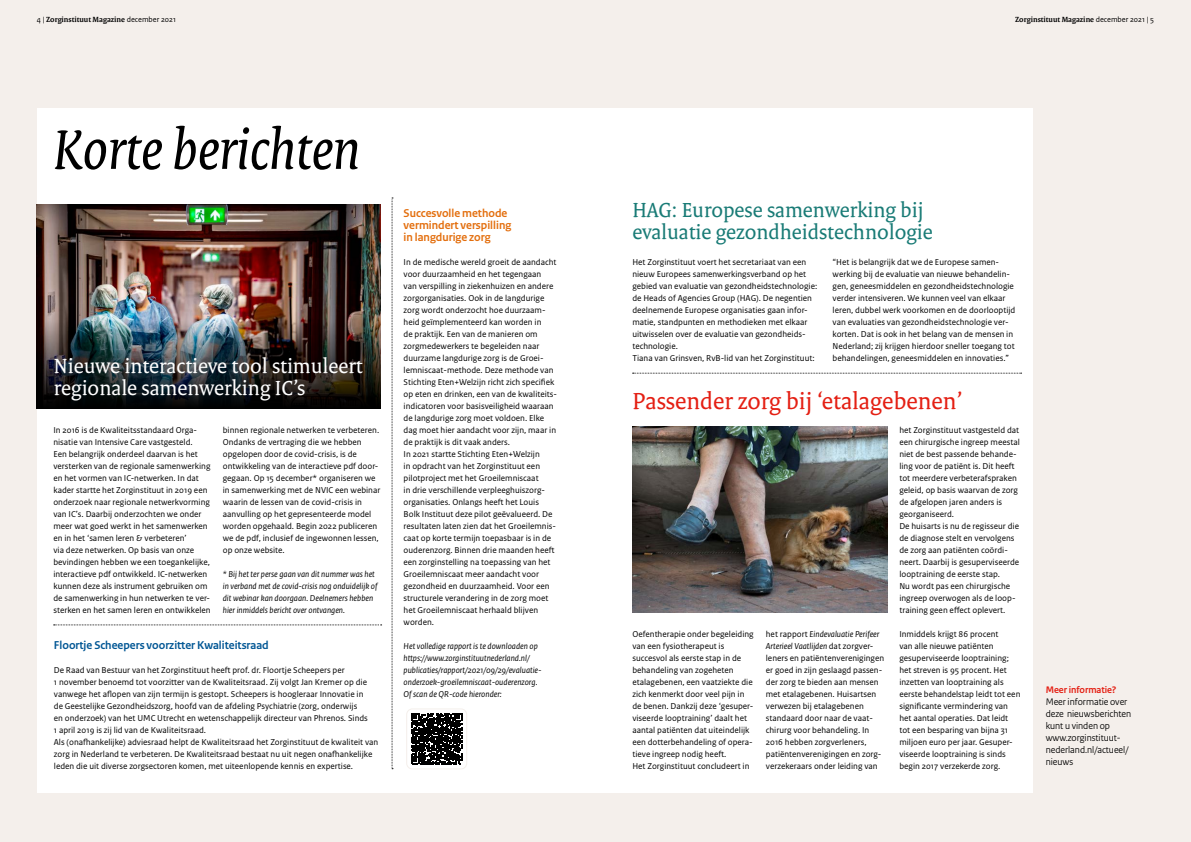
<style>
.page{position:relative;width:1191px;height:842px;background:#f4efeb}
.page>*{position:absolute;margin:0;border:0;box-sizing:border-box;transform-origin:0 0}
.t1{font:italic 60px "Rijksoverheid Serif";color:#000}
.t2{font:25px "Rijksoverheid Serif";color:#e41f13}
.t3{font:22px/22px "Rijksoverheid Serif";color:#197b76}
.t4{font:22px/22px "Rijksoverheid Serif";color:#fff}
.t5{font:700 12px/12px "Rijksoverheid Sans Heading";color:#e36e0d}
.t6{font:700 12px "Rijksoverheid Sans Heading";color:#005694}
.t7{font:10px/12px "Rijksoverheid Sans Heading";color:#000}
.t8{font:700 10px "Rijksoverheid Sans Heading";color:#e41f13}
.t9{font:9px/12px "Rijksoverheid Sans Text";color:#000}
.t10{font:italic 9px/12px "Rijksoverheid Sans Text";color:#000}
.t11{font:700 8px "Rijksoverheid Serif";color:#000}
.s1{font-family:"Rijksoverheid Sans Text";font-weight:400}
.s2{font-style:italic}
</style>
<div class="page">
<div style="left:37px;top:108px;width:995px;height:685px;background:#fff"></div>
<svg style="left:392px;top:198px;width:1px;height:571px"></svg>
<svg style="left:632px;top:373px;width:389px;height:1px"></svg>
<svg style="left:54px;top:625px;width:328px;height:1px"></svg>
<img style="left:37px;top:205px;width:344px;height:115px">
<img style="left:632px;top:427px;width:255px;height:186px">
<svg style="left:411px;top:713px;width:51px;height:51px;background:#252525"></svg>
<div style="left:406px;top:709px;width:61px;height:60px;border:1px solid #f4efeb;border-radius:6px"></div>
<img style="left:37px;top:320px;width:344px;height:89px">
<p class="t11" style="left:37px;top:15px;width:141px"><span class="s1">4 |</span> Zorginstituut Magazine <span class="s1">december 2021</span></p>
<p class="t11" style="left:1015px;top:15px;width:140px">Zorginstituut Magazine <span class="s1">december 2021 | 5</span></p>
<h1 class="t1" style="left:53px;top:113px;width:308px">Korte berichten</h1>
<h3 class="t4" style="left:54px;top:355px;width:310px">Nieuwe interactieve tool stimuleert regionale samenwerking IC’s</h3>
<p class="t9" style="left:53px;top:424px;width:159px">In 2016 is de Kwaliteitsstandaard Orga&shy;nisatie van Intensive Care vastgesteld.<br>Een belangrijk onderdeel daarvan is het versterken van de regionale samenwerking en het vormen van IC-netwerken. In dat kader startte het Zorginstituut in 2019 een onderzoek naar regionale netwerkvorming van IC’s. Daarbij onderzochten we onder meer wat goed werkt in het samenwerken en in het ‘samen leren &amp; verbeteren’<br>via deze netwerken. Op basis van onze bevindingen hebben we een toegankelijke, interactieve pdf ontwikkeld. IC-netwerken kunnen deze als instrument gebruiken om de samenwerking in hun netwerken te ver&shy;sterken en het samen leren en ontwikkelen</p>
<p class="t9" style="left:223px;top:424px;width:159px">binnen regionale netwerken te verbeteren.<br>Ondanks de vertraging die we hebben opgelopen door de covid-crisis, is de ontwikkeling van de interactieve pdf door&shy;gegaan. Op 15 december* organiseren we in samenwerking met de NVIC een webinar waarin de lessen van de covid-crisis in aanvulling op het gepresenteerde model worden opgehaald. Begin 2022 publiceren we de pdf, inclusief de ingewonnen lessen, op onze website.</p>
<p class="t10" style="left:223px;top:568px;width:156px">* Bij het ter perse gaan van dit nummer was het in verband met de covid-crisis nog onduidelijk of dit webinar kan doorgaan. Deelnemers hebben hier inmiddels bericht over ontvangen.</p>
<h3 class="t6" style="left:54px;top:638px;width:216px">Floortje Scheepers voorzitter Kwaliteitsraad</h3>
<p class="t9" style="left:54px;top:664px;width:326px">De Raad van Bestuur van het Zorginstituut heeft prof. dr. Floortje Scheepers per<br>1 november benoemd tot voorzitter van de Kwaliteitsraad. Zij volgt Jan Kremer op die vanwege het aflopen van zijn termijn is gestopt. Scheepers is hoogleraar Innovatie in<br>de Geestelijke Gezondheidszorg, hoofd van de afdeling Psychiatrie (zorg, onderwijs<br>en onderzoek) van het UMC Utrecht en wetenschappelijk directeur van Phrenos. Sinds<br>1 april 2019 is zij lid van de Kwaliteitsraad.<br>Als (onafhankelijke) adviesraad helpt de Kwaliteitsraad het Zorginstituut de kwaliteit van zorg in Nederland te verbeteren. De Kwaliteitsraad bestaat nu uit negen onafhankelijke leden die uit diverse zorgsectoren komen, met uiteenlopende kennis en expertise.</p>
<h3 class="t5" style="left:403px;top:207px;width:109px">Succesvolle methode vermindert verspilling in langdurige zorg</h3>
<p class="t9" style="left:403px;top:256px;width:155px">In de medische wereld groeit de aandacht voor duurzaamheid en het tegengaan<br>van verspilling in ziekenhuizen en andere zorgorganisaties. Ook in de langdurige zorg wordt onderzocht hoe duurzaam&shy;heid geïmplementeerd kan worden in<br>de praktijk. Een van de manieren om zorgmedewerkers te begeleiden naar duurzame langdurige zorg is de Groei&shy;lemniscaat-methode. Deze methode van Stichting Eten+Welzijn richt zich specifiek op eten en drinken, een van de kwaliteits&shy;indicatoren voor basisveiligheid waaraan de langdurige zorg moet voldoen. Elke dag moet hier aandacht voor zijn, maar in de praktijk is dit vaak anders.<br>In 2021 startte Stichting Eten+Welzijn<br>in opdracht van het Zorginstituut een pilotproject met het Groeilemniscaat<br>in drie verschillende verpleeghuiszorg&shy;organisaties. Onlangs heeft het Louis Bolk Instituut deze pilot geëvalueerd. De resultaten laten zien dat het Groeilemnis&shy;caat op korte termijn toepasbaar is in de ouderenzorg. Binnen drie maanden heeft een zorginstelling na toepassing van het Groeilemniscaat meer aandacht voor gezondheid en duurzaamheid. Voor een structurele verandering in de zorg moet het Groeilemniscaat herhaald blijven worden.</p>
<p class="t10" style="left:403px;top:640px;width:140px">Het volledige rapport is te downloaden op https://www.zorginstituutnederland.nl/ publicaties/rapport/2021/09/29/evaluatie&shy;onderzoek-groeilemniscaat-ouderenzorg.<br>Of scan de QR-code hieronder:</p>
<h3 class="t3" style="left:632px;top:199px;width:302px">HAG: Europese samenwerking bij evaluatie gezondheidstechnologie</h3>
<p class="t9" style="left:632px;top:256px;width:186px">Het Zorginstituut voert het secretariaat van een nieuw Europees samenwerkingsverband op het gebied van evaluatie van gezondheidstechnologie: de Heads of Agencies Group (HAG). De negentien deelnemende Europese organisaties gaan infor&shy;matie, standpunten en methodieken met elkaar uitwisselen over de evaluatie van gezondheids&shy;technologie.<br>Tiana van Grinsven, RvB-lid van het Zorginstituut:</p>
<p class="t9" style="left:832px;top:256px;width:184px">“Het is belangrijk dat we de Europese samen&shy;werking bij de evaluatie van nieuwe behandelin&shy;gen, geneesmiddelen en gezondheidstechnologie verder intensiveren. We kunnen veel van elkaar leren, dubbel werk voorkomen en de doorlooptijd van evaluaties van gezondheidstechnologie ver&shy;korten. Dat is ook in het belang van de mensen in Nederland; zij krijgen hierdoor sneller toegang tot behandelingen, geneesmiddelen en innovaties.”</p>
<h2 class="t2" style="left:632px;top:386px;width:332px">Passender zorg bij ‘etalagebenen’</h2>
<p class="t9" style="left:632px;top:628px;width:123px">Oefentherapie onder begeleiding van een fysiotherapeut is succesvol als eerste stap in de behandeling van zogeheten etalagebenen, een vaatziekte die zich kenmerkt door veel pijn in de benen. Dankzij deze ‘gesuper&shy;viseerde looptraining’ daalt het aantal patiënten dat uiteindelijk een dotterbehandeling of opera&shy;tieve ingreep nodig heeft.<br>Het Zorginstituut concludeert in</p>
<p class="t9" style="left:766px;top:628px;width:120px">het rapport <span class="s2">Eindevaluatie Perifeer<br>Arterieel Vaatlijden</span> dat zorgver&shy;leners en patiëntenverenigingen er goed in zijn geslaagd passen&shy;der zorg te bieden aan mensen met etalagebenen. Huisartsen verwezen bij etalagebenen standaard door naar de vaat&shy;chirurg voor behandeling. In<br>2016 hebben zorgverleners, patiëntenverenigingen en zorg&shy;verzekeraars onder leiding van</p>
<p class="t9" style="left:899px;top:424px;width:122px">het Zorginstituut vastgesteld dat een chirurgische ingreep meestal niet de best passende behande&shy;ling voor de patiënt is. Dit heeft tot meerdere verbeterafspraken geleid, op basis waarvan de zorg de afgelopen jaren anders is georganiseerd.<br>De huisarts is nu de regisseur die de diagnose stelt en vervolgens de zorg aan patiënten coördi&shy;neert. Daarbij is gesuperviseerde looptraining de eerste stap.<br>Nu wordt pas een chirurgische ingreep overwogen als de loop&shy;training geen effect oplevert.</p>
<p class="t9" style="left:899px;top:628px;width:123px">Inmiddels krijgt 86 procent<br>van alle nieuwe patiënten gesuperviseerde looptraining; het streven is 95 procent. Het inzetten van looptraining als eerste behandelstap leidt tot een significante vermindering van het aantal operaties. Dat leidt tot een besparing van bijna 31 miljoen euro per jaar. Gesuper&shy;viseerde looptraining is sinds begin 2017 verzekerde zorg.</p>
<p class="t8" style="left:1045px;top:684px;width:72px">Meer informatie?</p>
<p class="t7" style="left:1045px;top:696px;width:87px">Meer informatie over deze nieuwsberichten kunt u vinden op www.zorginstituut&shy;nederland.nl/actueel/ nieuws</p>
</div>
